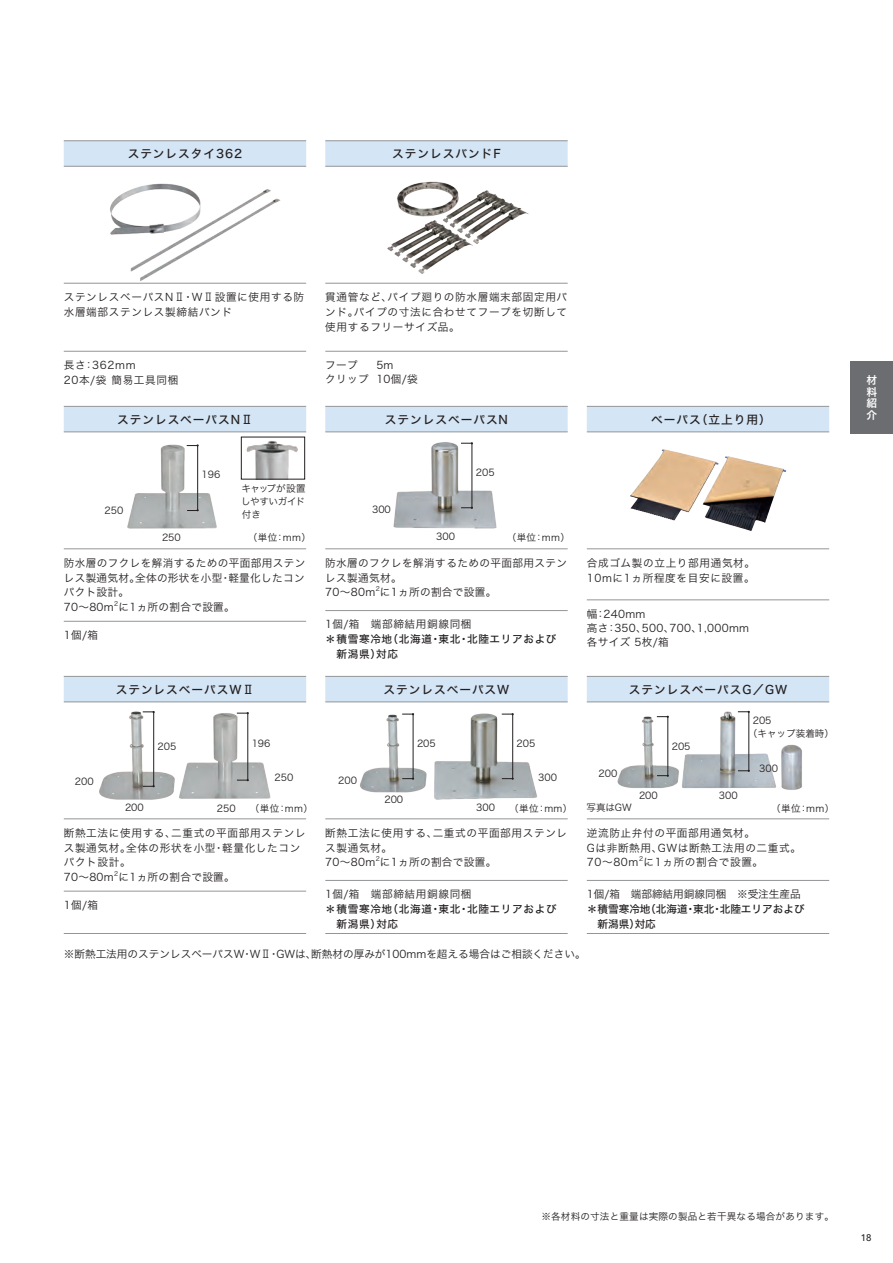
<style>
.page{position:relative;width:893px;height:1263px;background:#fff}
.page>*{position:absolute;margin:0;border:0;box-sizing:border-box;transform-origin:0 0}
.t1{font:11.7px "Hira Kaku Std W5";letter-spacing:.08em;color:#231f20}
.t2{font:10.65px/14.9px "Hira Kaku Std W3";letter-spacing:.06em;color:#231f20}
.t3{font:10.65px/14.4px "Hira Kaku Std W3";letter-spacing:.03em;color:#231f20}
.t4{font:10.65px "Hira Kaku Std W3";color:#231f20}
.t5{font:10.65px/14.9px "Hira Kaku Std W5";letter-spacing:.06em;color:#231f20}
.t6{font:10.65px/14.9px "Hira Kaku Std W3";letter-spacing:.035em;color:#231f20}
.t7{font:10.65px/14.9px "Hira Kaku Std W5";color:#231f20}
.t8{font:10.65px/11.6px "Hira Kaku Std W6";color:#fff;text-align:justify}
.t9{font:9.6px/12.8px "Hira Kaku Std W3";color:#231f20}
.t10{font:9.6px "Hira Kaku Std W3";letter-spacing:.02em;color:#231f20}
.t11{font:500 9.6px "Avenir";color:#231f20}
.t12{font:6.15px "Hira Kaku Std W3";color:#231f20}
.s1{font-family:"Shin Go Pro";font-weight:300}
.s2{font-family:"Shin Go Pro"}
</style>
<div class="page">
<img style="left:604px;top:702px;width:217px;height:88px">
<svg style="left:64px;top:141px;width:765px;height:561px"></svg>
<hr style="left:64px;top:140px;width:242px;height:1px;background:#939598">
<hr style="left:325px;top:140px;width:243px;height:1px;background:#939598">
<hr style="left:64px;top:166px;width:242px;height:1px;background:#939598">
<hr style="left:325px;top:166px;width:243px;height:1px;background:#939598">
<hr style="left:587px;top:406px;width:242px;height:1px;background:#939598">
<hr style="left:587px;top:431px;width:242px;height:1px;background:#939598">
<hr style="left:587px;top:676px;width:242px;height:1px;background:#939598">
<hr style="left:587px;top:701px;width:242px;height:1px;background:#939598">
<hr style="left:64px;top:548px;width:242px;height:1px;background:#939598">
<hr style="left:325px;top:548px;width:243px;height:1px;background:#939598">
<hr style="left:325px;top:610px;width:243px;height:1px;background:#939598">
<hr style="left:64px;top:818px;width:242px;height:1px;background:#939598">
<hr style="left:325px;top:818px;width:243px;height:1px;background:#939598">
<hr style="left:325px;top:880px;width:243px;height:1px;background:#939598">
<hr style="left:64px;top:283px;width:242px;height:1px;background:#939598">
<hr style="left:325px;top:283px;width:243px;height:1px;background:#939598">
<hr style="left:587px;top:548px;width:242px;height:1px;background:#939598">
<hr style="left:587px;top:599px;width:242px;height:1px;background:#939598">
<hr style="left:587px;top:818px;width:242px;height:1px;background:#939598">
<hr style="left:587px;top:880px;width:242px;height:1px;background:#939598">
<hr style="left:64px;top:351px;width:242px;height:1px;background:#939598">
<hr style="left:325px;top:351px;width:243px;height:1px;background:#939598">
<hr style="left:64px;top:621px;width:242px;height:1px;background:#939598">
<hr style="left:64px;top:891px;width:242px;height:1px;background:#939598">
<hr style="left:64px;top:406px;width:242px;height:1px;background:#939598">
<hr style="left:64px;top:431px;width:242px;height:1px;background:#939598">
<hr style="left:325px;top:406px;width:243px;height:1px;background:#939598">
<hr style="left:325px;top:431px;width:243px;height:1px;background:#939598">
<hr style="left:64px;top:676px;width:242px;height:1px;background:#939598">
<hr style="left:64px;top:701px;width:242px;height:1px;background:#939598">
<hr style="left:325px;top:676px;width:243px;height:1px;background:#939598">
<hr style="left:325px;top:701px;width:243px;height:1px;background:#939598">
<hr style="left:64px;top:933px;width:242px;height:1px;background:#939598">
<hr style="left:325px;top:933px;width:243px;height:1px;background:#939598">
<hr style="left:587px;top:933px;width:242px;height:1px;background:#939598">
<div style="left:186px;top:445px;width:12px;height:66px;border:1px solid #231f20"></div>
<img style="left:99px;top:711px;width:172px;height:89px">
<div style="left:143px;top:712px;width:11px;height:74px;border:1px solid #231f20"></div>
<img style="left:344px;top:701px;width:204px;height:99px">
<div style="left:502px;top:714px;width:11px;height:65px;border:1px solid #231f20"></div>
<div style="left:850px;top:361px;width:43px;height:73px;background:#6c6d70"></div>
<p class="t1" style="left:128px;top:145px;width:116px">ステンレスタイ362</p>
<p class="t1" style="left:392px;top:145px;width:110px">ステンレスバンドF</p>
<p class="t2" style="left:64px;top:289px;width:242px">ステンレスベーパスN<span class="s1">Ⅱ</span><span class="s2">・</span>W<span class="s1">Ⅱ</span>設置に使用する防水層端部ステンレス製締結バンド</p>
<p class="t2" style="left:325px;top:289px;width:243px;text-align:justify">貫通管など、パイプ廻りの防水層端末部固定用バンド。パイプの寸法に合わせてフープを切断して使用するフリーサイズ品。</p>
<p class="t2" style="left:64px;top:358px;width:116px">長さ：362mm<br>20本/袋簡易工具同梱</p>
<p class="t2" style="left:325px;top:358px;width:34px">フープ</p>
<p class="t3" style="left:325px;top:358px;width:94px;text-indent:51px">5m<br>クリップ 10個/袋</p>
<p class="t1" style="left:117px;top:410px;width:137px">ステンレスベーパスN<span class="s2">Ⅱ</span></p>
<p class="t1" style="left:385px;top:410px;width:125px">ステンレスベーパスN</p>
<p class="t1" style="left:651px;top:410px;width:121px">ベーパス（立上り用）</p>
<p class="t9" style="left:104px;top:504px;width:20px">250</p>
<p class="t9" style="left:162px;top:531px;width:20px">250</p>
<p class="t9" style="left:202px;top:468px;width:20px">196</p>
<p class="t9" style="left:241px;top:482px;width:66px;text-align:justify">キャップが設置しやすいガイド付き</p>
<p class="t9" style="left:372px;top:503px;width:20px">300</p>
<p class="t9" style="left:476px;top:466px;width:20px">205</p>
<p class="t9" style="left:436px;top:530px;width:20px">300</p>
<p class="t9" style="left:248px;top:531px;width:65px">（単位：mm）</p>
<p class="t9" style="left:507px;top:531px;width:65px">（単位：mm）</p>
<p class="t3" style="left:64px;top:555px;width:243px;line-height:14.9px">防水層のフクレを解消するための平面部用ステンレス製通気材。全体の形状を小型・軽量化したコンパクト設計。<br>70〜80m に1ヵ所の割合で設置。</p>
<p class="t12" style="left:114px;top:599px;width:6px">2</p>
<p class="t2" style="left:64px;top:627px;width:36px">1個/箱</p>
<p class="t6" style="left:325px;top:555px;width:243px">防水層のフクレを解消するための平面部用ステンレス製通気材。<br>70〜80m に1ヵ所の割合で設置。</p>
<p class="t12" style="left:376px;top:584px;width:6px">2</p>
<p class="t2" style="left:325px;top:617px;width:148px">1個/箱　端部締結用銅線同梱</p>
<p class="t5" style="left:325px;top:632px;width:233px">＊積雪寒冷地（北海道・東北・北陸エリアおよび　新潟県）対応</p>
<p class="t2" style="left:587px;top:555px;width:170px">合成ゴム製の立上り部用通気材。<br>10mに1ヵ所程度を目安に設置。</p>
<p class="t3" style="left:587px;top:606px;width:164px">幅：240mm<br>高さ：350、500、700、1,000mm各サイズ 5枚/箱</p>
<p class="t1" style="left:116px;top:680px;width:140px">ステンレスベーパスW<span class="s2">Ⅱ</span></p>
<p class="t1" style="left:384px;top:680px;width:127px">ステンレスベーパスW</p>
<p class="t1" style="left:629px;top:680px;width:160px">ステンレスベーパスG／GW</p>
<p class="t9" style="left:158px;top:740px;width:20px">205</p>
<p class="t9" style="left:252px;top:737px;width:20px">196</p>
<p class="t9" style="left:417px;top:737px;width:20px">205</p>
<p class="t9" style="left:517px;top:737px;width:20px">205</p>
<p class="t9" style="left:672px;top:740px;width:20px">205</p>
<p class="t9" style="left:748px;top:714px;width:88px;text-indent:5px">205<br>（キャップ装着時）</p>
<p class="t9" style="left:75px;top:775px;width:20px">200</p>
<p class="t9" style="left:125px;top:801px;width:20px">200</p>
<p class="t9" style="left:217px;top:801px;width:20px">250</p>
<p class="t9" style="left:275px;top:771px;width:20px">250</p>
<p class="t9" style="left:338px;top:774px;width:20px">200</p>
<p class="t9" style="left:538px;top:771px;width:20px">300</p>
<p class="t9" style="left:384px;top:793px;width:20px">200</p>
<p class="t9" style="left:250px;top:801px;width:65px">（単位：mm）</p>
<p class="t9" style="left:509px;top:802px;width:65px">（単位：mm）</p>
<p class="t9" style="left:476px;top:801px;width:20px">300</p>
<p class="t9" style="left:598px;top:767px;width:20px">200</p>
<p class="t9" style="left:587px;top:801px;width:47px">写真はGW</p>
<p class="t9" style="left:639px;top:789px;width:20px">200</p>
<p class="t9" style="left:719px;top:789px;width:20px">300</p>
<p class="t9" style="left:759px;top:761px;width:20px">300</p>
<p class="t9" style="left:771px;top:802px;width:65px">（単位：mm）</p>
<p class="t2" style="left:64px;top:825px;width:243px">断熱工法に使用する、二重式の平面部用ステンレス製通気材。全体の形状を小型・軽量化したコンパクト設計。<br>70〜80m に1ヵ所の割合で設置。</p>
<p class="t12" style="left:114px;top:869px;width:6px">2</p>
<p class="t2" style="left:325px;top:825px;width:243px">断熱工法に使用する、二重式の平面部用ステンレス製通気材。<br>70〜80m に1ヵ所の割合で設置。</p>
<p class="t12" style="left:376px;top:854px;width:6px">2</p>
<p class="t2" style="left:587px;top:825px;width:216px">逆流防止弁付の平面部用通気材。<br>Gは非断熱用、GWは断熱工法用の二重式。<br>70〜80m</p>
<p class="t12" style="left:639px;top:854px;width:6px">2</p>
<p class="t2" style="left:644px;top:855px;width:121px">に1ヵ所の割合で設置。</p>
<p class="t2" style="left:64px;top:897px;width:36px">1個/箱</p>
<p class="t2" style="left:325px;top:887px;width:148px">1個/箱　端部締結用銅線同梱</p>
<p class="t5" style="left:325px;top:902px;width:233px">＊積雪寒冷地（北海道・東北・北陸エリアおよび　新潟県）対応</p>
<p class="t4" style="left:587px;top:886px;width:215px">1個/箱　端部締結用銅線同梱　※受注生産品</p>
<p class="t7" style="left:587px;top:902px;width:219px">＊積雪寒冷地（北海道・東北・北陸エリアおよび　新潟県）対応</p>
<p class="t4" style="left:64px;top:946px;width:523px">※断熱工法用のステンレスベーパスW・W<span class="s1">Ⅱ</span>・GWは、断熱材の厚みが100mmを超える場合はご相談ください。</p>
<p class="t8" style="left:866px;top:375px;width:12px">材料紹介</p>
<p class="t10" style="left:541px;top:1209px;width:294px">※各材料の寸法と重量は実際の製品と若干異なる場合があります。</p>
<p class="t11" style="left:861px;top:1229px;width:12px">18</p>
</div>
